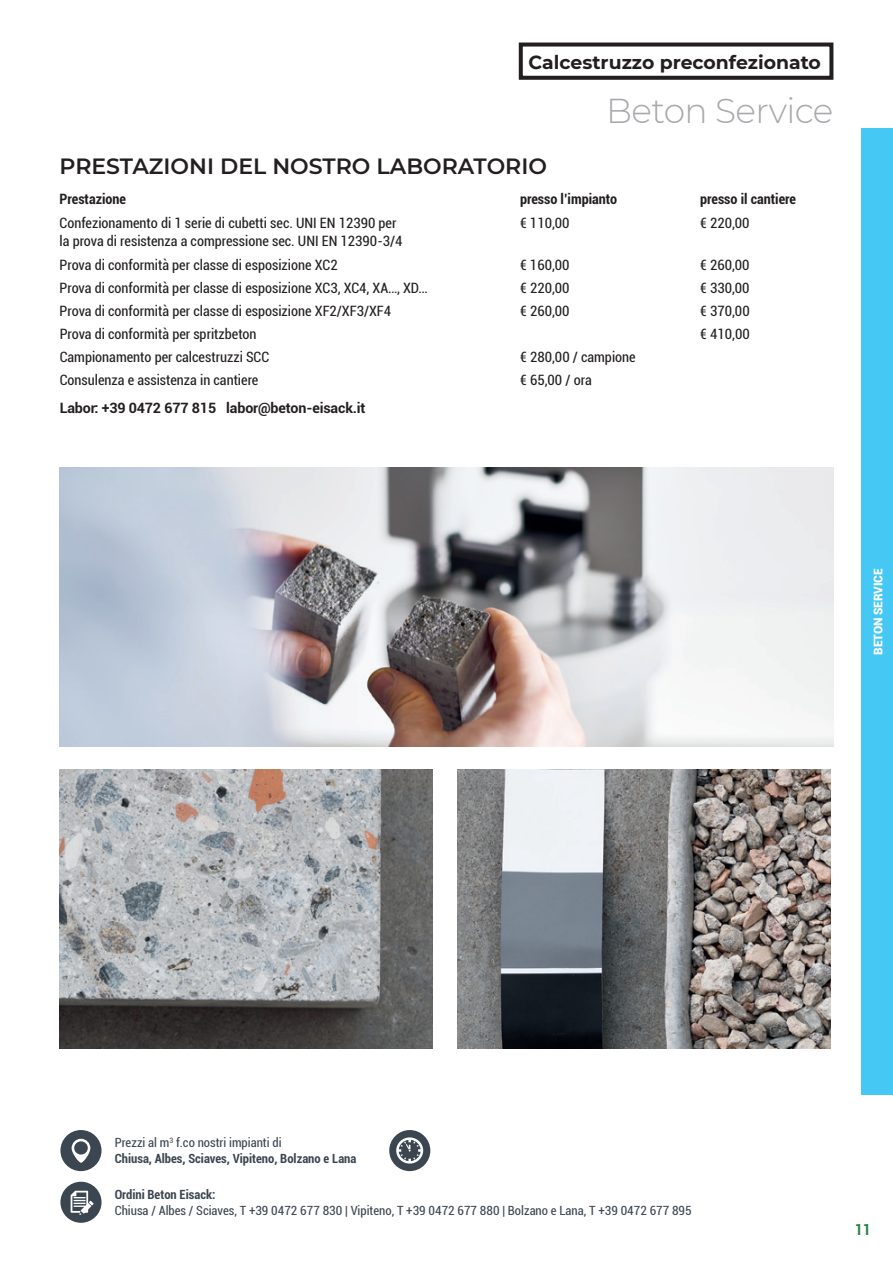
<style>
.page{position:relative;width:893px;height:1263px;background:#fff}
.page>*{position:absolute;margin:0;border:0;box-sizing:border-box;transform-origin:0 0}
.t1{font:300 34.5px "Montserrat";letter-spacing:-.02em;color:#a8a9ad}
.t2{font:600 22.05px "Montserrat";color:#231f20}
.t3{font:700 18.9px "Montserrat";color:#231f20}
.t4{font:700 condensed 15px "Roboto";color:#228348}
.t5{font:condensed 14.25px/23.1px "Roboto";color:#231f20}
.t6{font:700 condensed 14.25px "Roboto";color:#231f20}
.t7{font:700 14.25px "Roboto";letter-spacing:-.01em;color:#231f20}
.t8{font:700 condensed 12.75px/16.4px "Roboto";color:#3b4651}
.t9{font:condensed 12.75px "Roboto";color:#3b4651}
.t10{font:900 12px "Roboto";letter-spacing:-.01em;color:#fff}
.s1{font-weight:400}
</style>
<div class="page">
<div style="left:861px;top:128px;width:32px;height:967px;background:#45c8f4"></div>
<img style="left:60px;top:468px;width:773px;height:279px">
<img style="left:60px;top:769px;width:372px;height:279px">
<img style="left:458px;top:769px;width:373px;height:279px">
<div style="left:519px;top:43px;width:314px;height:37px;border:4px solid #231f20"></div>
<div style="left:60px;top:1182px;width:42px;height:41px;background:#3b4651;border-radius:50%"></div>
<svg style="left:71px;top:1191px;width:23px;height:24px"></svg>
<div style="left:60px;top:1130px;width:42px;height:41px;background:#3b4651;border-radius:50%"></div>
<svg style="left:72px;top:1139px;width:18px;height:24px"></svg>
<div style="left:389px;top:1130px;width:41px;height:41px;background:#3b4651;border-radius:50%"></div>
<svg style="left:396px;top:1137px;width:27px;height:26px"></svg>
<h3 class="t3" style="left:528px;top:48px;width:294px">Calcestruzzo preconfezionato</h3>
<h2 class="t2" style="left:60px;top:151px;width:489px">PRESTAZIONI DEL NOSTRO LABORATORIO</h2>
<h1 class="t1" style="left:606px;top:88px;width:229px">Beton Service</h1>
<p class="t6" style="left:60px;top:189px;width:68px">Prestazione</p>
<p class="t6" style="left:520px;top:189px;width:99px">presso l’impianto</p>
<p class="t6" style="left:700px;top:189px;width:97px">presso il cantiere</p>
<p class="t5" style="left:60px;top:210px;width:338px">Confezionamento di 1 serie di cubetti sec. UNI EN 12390 per</p>
<p class="t5" style="left:520px;top:210px;width:51px">€ 110,00</p>
<p class="t5" style="left:700px;top:210px;width:51px">€ 220,00</p>
<p class="t5" style="left:60px;top:229px;width:344px">la prova di resistenza a compressione sec. UNI EN 12390-3/4<br>Prova di conformità per classe di esposizione XC2</p>
<p class="t5" style="left:520px;top:252px;width:51px">€ 160,00</p>
<p class="t5" style="left:700px;top:252px;width:51px">€ 260,00</p>
<p class="t5" style="left:60px;top:276px;width:369px">Prova di conformità per classe di esposizione XC3, XC4, XA…, XD…</p>
<p class="t5" style="left:520px;top:276px;width:51px">€ 220,00</p>
<p class="t5" style="left:700px;top:276px;width:51px">€ 330,00</p>
<p class="t5" style="left:60px;top:299px;width:333px">Prova di conformità per classe di esposizione XF2/XF3/XF4</p>
<p class="t5" style="left:520px;top:299px;width:51px">€ 260,00</p>
<p class="t5" style="left:700px;top:299px;width:51px">€ 370,00</p>
<p class="t5" style="left:60px;top:322px;width:198px">Prova di conformità per spritzbeton</p>
<p class="t5" style="left:700px;top:322px;width:51px">€ 410,00</p>
<p class="t5" style="left:60px;top:345px;width:211px">Campionamento per calcestruzzi SCC</p>
<p class="t5" style="left:520px;top:345px;width:117px">€ 280,00 / campione</p>
<p class="t5" style="left:60px;top:368px;width:200px">Consulenza e assistenza in cantiere</p>
<p class="t5" style="left:520px;top:368px;width:73px">€ 65,00 / ora</p>
<p class="t7" style="left:60px;top:398px;width:307px">Labor: +39 0472 677 815 labor@beton-eisack.it</p>
<p class="t10" style="left:870px;top:655px;width:88px;rotate:-90deg">BETON SERVICE</p>
<p class="t8" style="left:115px;top:1134px;width:243px"><span class="s1">Prezzi al m</span><sup>3</sup> <span class="s1">f.co nostri impianti di<br></span>Chiusa, Albes, Sciaves, Vipiteno, Bolzano e Lana</p>
<p class="t8" style="left:115px;top:1186px;width:102px">Ordini Beton Eisack:</p>
<p class="t9" style="left:115px;top:1202px;width:578px">Chiusa / Albes / Sciaves, T +39 0472 677 830 | Vipiteno, T +39 0472 677 880 | Bolzano e Lana, T +39 0472 677 895</p>
<p class="t4" style="left:855px;top:1219px;width:17px">11</p>
</div>
